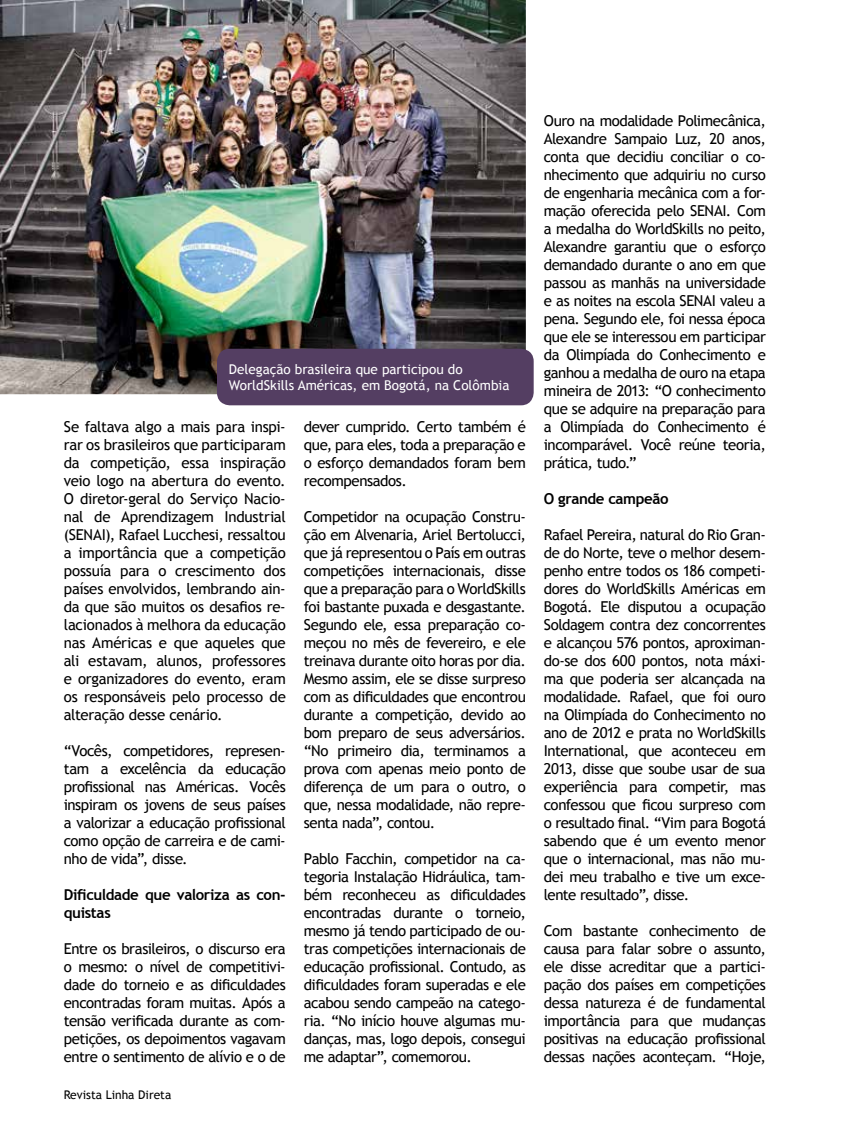
<style>
.page{position:relative;width:851px;height:1127px;background:#fff}
.page>*{position:absolute;margin:0;border:0;box-sizing:border-box;transform-origin:0 0}
.t1{font:15px/18px "Trebuchet MS";letter-spacing:-.03em;color:#000;text-align:justify}
.t2{font:700 15px/18px "Trebuchet MS";letter-spacing:-.025em;color:#000}
.t3{font:13.5px/16.2px "Trebuchet MS";color:#fff}
.t4{font:12px "Trebuchet MS";color:#000}
</style>
<div class="page">
<img style="left:0;top:0;width:525px;height:394px">
<div style="left:217px;top:349px;width:316px;height:56px;background:#543e62;border-radius:13px"></div>
<p class="t3" style="left:229px;top:361px;width:282px">Delegação brasileira que participou do<br>WorldSkills Américas, em Bogotá, na Colômbia</p>
<p class="t1" style="left:64px;top:418px;width:223px">Se faltava algo a mais para inspi&shy;rar os brasileiros que participaram da competição, essa inspiração veio logo na abertura do evento.<br>O diretor-geral do Serviço Nacio&shy;nal de Aprendizagem Industrial (SENAI), Rafael Lucchesi, ressaltou a importância que a competição possuía para o crescimento dos países envolvidos, lembrando ain&shy;da que são muitos os desafios re&shy;lacionados à melhora da educação nas Américas e que aqueles que ali estavam, alunos, professores e organizadores do evento, eram os responsáveis pelo processo de alteração desse cenário.</p>
<p class="t1" style="left:64px;top:742px;width:223px">“Vocês, competidores, represen&shy;tam a excelência da educação profissional nas Américas. Vocês inspiram os jovens de seus países a valorizar a educação profissional como opção de carreira e de cami&shy;nho de vida”, disse.</p>
<p class="t2" style="left:64px;top:886px;width:223px">Dificuldade que valoriza as con&shy;quistas</p>
<p class="t1" style="left:64px;top:940px;width:223px">Entre os brasileiros, o discurso era o mesmo: o nível de competitivi&shy;dade do torneio e as dificuldades encontradas foram muitas. Após a tensão verificada durante as com&shy;petições, os depoimentos vagavam entre o sentimento de alívio e o de</p>
<p class="t4" style="left:64px;top:1088px;width:109px">Revista Linha Direta</p>
<p class="t1" style="left:304px;top:418px;width:223px">dever cumprido. Certo também é que, para eles, toda a preparação e o esforço demandados foram bem recompensados.</p>
<p class="t1" style="left:304px;top:508px;width:223px">Competidor na ocupação Constru&shy;ção em Alvenaria, Ariel Bertolucci, que já representou o País em outras competições internacionais, disse que a preparação para o WorldSkills foi bastante puxada e desgastante.<br>Segundo ele, essa preparação co&shy;meçou no mês de fevereiro, e ele treinava durante oito horas por dia.<br>Mesmo assim, ele se disse surpreso com as dificuldades que encontrou durante a competição, devido ao bom preparo de seus adversários. “No primeiro dia, terminamos a prova com apenas meio ponto de diferença de um para o outro, o que, nessa modalidade, não repre&shy;senta nada”, contou.</p>
<p class="t1" style="left:304px;top:850px;width:223px">Pablo Facchin, competidor na ca&shy;tegoria Instalação Hidráulica, tam&shy;bém reconheceu as dificuldades encontradas durante o torneio, mesmo já tendo participado de ou&shy;tras competições internacionais de educação profissional. Contudo, as dificuldades foram superadas e ele acabou sendo campeão na catego&shy;ria. “No início houve algumas mu&shy;danças, mas, logo depois, consegui me adaptar”, comemorou.</p>
<p class="t1" style="left:543px;top:112px;width:223px">Ouro na modalidade Polimecânica, Alexandre Sampaio Luz, 20 anos, conta que decidiu conciliar o co&shy;nhecimento que adquiriu no curso de engenharia mecânica com a for&shy;mação oferecida pelo SENAI. Com a medalha do WorldSkills no peito, Alexandre garantiu que o esforço demandado durante o ano em que passou as manhãs na universidade e as noites na escola SENAI valeu a pena. Segundo ele, foi nessa época que ele se interessou em participar da Olimpíada do Conhecimento e ganhou a medalha de ouro na etapa mineira de 2013: “O conhecimento que se adquire na preparação para a Olimpíada do Conhecimento é incomparável. Você reúne teoria, prática, tudo.”</p>
<p class="t2" style="left:543px;top:490px;width:126px">O grande campeão</p>
<p class="t1" style="left:543px;top:526px;width:223px">Rafael Pereira, natural do Rio Gran&shy;de do Norte, teve o melhor desem&shy;penho entre todos os 186 competi&shy;dores do WorldSkills Américas em Bogotá. Ele disputou a ocupação Soldagem contra dez concorrentes e alcançou 576 pontos, aproximan&shy;do-se dos 600 pontos, nota máxi&shy;ma que poderia ser alcançada na modalidade. Rafael, que foi ouro na Olimpíada do Conhecimento no ano de 2012 e prata no WorldSkills International, que aconteceu em 2013, disse que soube usar de sua experiência para competir, mas confessou que ficou surpreso com o resultado final. “Vim para Bogotá sabendo que é um evento menor que o internacional, mas não mu&shy;dei meu trabalho e tive um exce&shy;lente resultado”, disse.</p>
<p class="t1" style="left:543px;top:922px;width:223px">Com bastante conhecimento de causa para falar sobre o assunto, ele disse acreditar que a partici&shy;pação dos países em competições dessa natureza é de fundamental importância para que mudanças positivas na educação profissional dessas nações aconteçam. “Hoje,</p>
</div>
